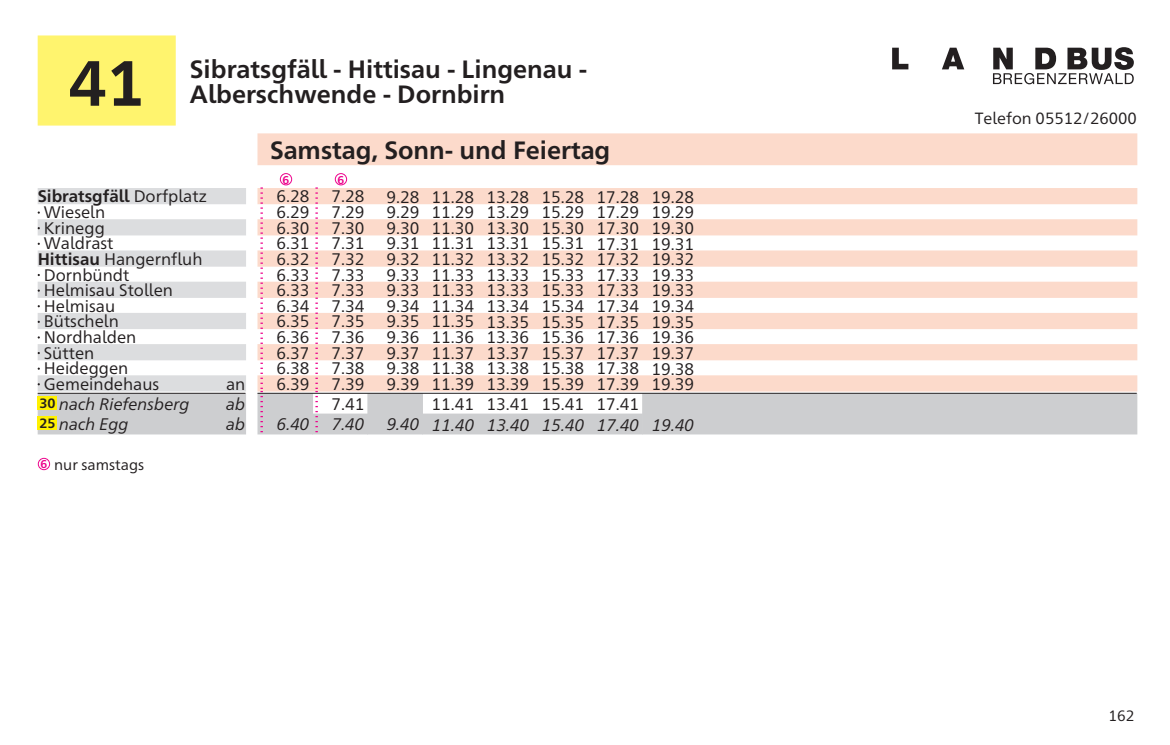
<style>
.page{position:relative;width:1170px;height:745px;background:#fff}
.page>*{position:absolute;margin:0;border:0;box-sizing:border-box;transform-origin:0 0}
.t1{font:700 63.75px "Neue Frutiger VVV";color:#231f20}
.t2{font:700 25px/25px "Neue Frutiger VVV";color:#231f20}
.t3{font:16.75px/15.5px "Neue Frutiger VVV";color:#231f20;text-align:justify}
.t4{font:italic 16.75px "Neue Frutiger VVV";color:#231f20}
.t5{font:700 16.75px "Neue Frutiger VVV";color:#231f20}
.t6{font:16.25px "Neue Frutiger VVV";color:#231f20}
.t7{font:15px "Neue Frutiger VVV";color:#231f20}
.t8{font:15px "Neue Frutiger 1450 for VV";color:#231f20}
.t9{font:700 11.25px "Neue Frutiger VVV";color:#ed028c}
.s1{font-weight:400}
.s2{font-weight:700}
.s3{font-weight:700;font-style:normal;font-size:13.5px}
.s4{font-weight:700;font-size:11.25px;color:#ed028c}
</style>
<div class="page">
<div style="left:257px;top:133px;width:880px;height:32px;background:#fcdacb"></div>
<div style="left:38px;top:188px;width:208px;height:16px;background:#dcdddf"></div>
<div style="left:38px;top:35px;width:138px;height:90px;background:#fff46e"></div>
<svg style="left:892px;top:48px;width:16px;height:21px"></svg>
<svg style="left:942px;top:48px;width:22px;height:21px"></svg>
<svg style="left:993px;top:47px;width:140px;height:37px"></svg>
<div style="left:38px;top:219px;width:208px;height:16px;background:#dcdddf"></div>
<svg style="left:38px;top:242px;width:208px;height:24px"></svg>
<svg style="left:38px;top:274px;width:208px;height:24px"></svg>
<div style="left:38px;top:313px;width:208px;height:16px;background:#dcdddf"></div>
<div style="left:38px;top:344px;width:208px;height:16px;background:#dcdddf"></div>
<svg style="left:38px;top:375px;width:208px;height:59px;background:#cfd0d2"></svg>
<div style="left:38px;top:396px;width:19px;height:14px;background:#fff101"></div>
<div style="left:38px;top:416px;width:19px;height:14px;background:#fff101"></div>
<div style="left:280px;top:173px;width:12px;height:12px;border:1px solid #ed028c;border-radius:50%"></div>
<div style="left:335px;top:173px;width:12px;height:12px;border:1px solid #ed028c;border-radius:50%"></div>
<svg style="left:257px;top:187px;width:880px;height:247px"></svg>
<div style="left:38px;top:457px;width:12px;height:12px;border:1px solid #ed028c;border-radius:50%"></div>
<h1 class="t1" style="left:69px;top:57px;width:77px">41</h1>
<h2 class="t2" style="left:190px;top:59px;width:398px">Sibratsgfäll - Hittisau - Lingenau -<br>Alberschwende - Dornbirn</h2>
<p class="t5" style="left:38px;top:189px;width:171px">Sibratsgfäll <span class="s1">Dorfplatz</span></p>
<p class="t3" style="left:44px;top:206px;width:63px">Wieseln</p>
<p class="t3" style="left:44px;top:221px;width:63px">Krinegg</p>
<p class="t3" style="left:44px;top:237px;width:71px">Waldrast</p>
<p class="t3" style="left:38px;top:252px;width:166px"><span class="s2">Hittisau</span> Hangernfluh</p>
<p class="t3" style="left:44px;top:268px;width:87px">Dornbündt</p>
<p class="t3" style="left:44px;top:284px;width:131px">Helmisau Stollen</p>
<p class="t3" style="left:44px;top:299px;width:73px">Helmisau</p>
<p class="t3" style="left:44px;top:315px;width:77px">Bütscheln</p>
<p class="t3" style="left:44px;top:330px;width:94px">Nordhalden</p>
<p class="t3" style="left:44px;top:346px;width:52px">Sütten</p>
<p class="t3" style="left:44px;top:361px;width:86px">Heideggen</p>
<p class="t3" style="left:44px;top:377px;width:117px">Gemeindehaus</p>
<p class="t3" style="left:226px;top:377px;width:21px">an</p>
<p class="t4" style="left:39px;top:397px;width:152px"><span class="s3">30</span> nach Riefensberg</p>
<p class="t4" style="left:226px;top:397px;width:21px">ab</p>
<p class="t4" style="left:39px;top:417px;width:91px"><span class="s3">25</span> nach Egg</p>
<p class="t4" style="left:226px;top:417px;width:21px">ab</p>
<p class="t7" style="left:41px;top:458px;width:105px"><span class="s4">6</span> nur samstags</p>
<h2 class="t2" style="left:270px;top:139px;width:342px">Samstag, Sonn- und Feiertag</h2>
<p class="t9" style="left:282px;top:175px;width:8px">6</p>
<p class="t3" style="left:276px;top:190px;width:34px">6.28<br>6.29<br>6.30<br>6.31<br>6.32<br>6.33<br>6.33<br>6.34<br>6.35<br>6.36<br>6.37<br>6.38<br>6.39</p>
<p class="t4" style="left:277px;top:417px;width:34px">6.40</p>
<p class="t9" style="left:337px;top:175px;width:8px">6</p>
<p class="t3" style="left:331px;top:190px;width:34px">7.28<br>7.29<br>7.30<br>7.31<br>7.32<br>7.33<br>7.33<br>7.34<br>7.35<br>7.36<br>7.37<br>7.38<br>7.39</p>
<p class="t3" style="left:331px;top:397px;width:34px">7.41</p>
<p class="t4" style="left:332px;top:417px;width:34px">7.40</p>
<p class="t3" style="left:386px;top:190px;width:34px">9.28<br>9.29<br>9.30<br>9.31<br>9.32<br>9.33<br>9.33<br>9.34<br>9.35<br>9.36<br>9.37<br>9.38<br>9.39</p>
<p class="t4" style="left:387px;top:417px;width:34px">9.40</p>
<p class="t3" style="left:431px;top:190px;width:44px">11.28<br>11.29<br>11.30<br>11.31<br>11.32<br>11.33<br>11.33<br>11.34<br>11.35<br>11.36<br>11.37<br>11.38<br>11.39</p>
<p class="t3" style="left:431px;top:397px;width:44px">11.41</p>
<p class="t4" style="left:432px;top:417px;width:44px">11.40</p>
<p class="t3" style="left:486px;top:190px;width:44px">13.28<br>13.29<br>13.30<br>13.31<br>13.32<br>13.33<br>13.33<br>13.34<br>13.35<br>13.36<br>13.37<br>13.38<br>13.39</p>
<p class="t3" style="left:486px;top:398px;width:44px">13.41</p>
<p class="t4" style="left:487px;top:417px;width:44px">13.40</p>
<p class="t3" style="left:541px;top:190px;width:44px">15.28<br>15.29<br>15.30<br>15.31<br>15.32<br>15.33<br>15.33<br>15.34<br>15.35<br>15.36<br>15.37<br>15.38<br>15.39</p>
<p class="t3" style="left:541px;top:398px;width:44px">15.41</p>
<p class="t4" style="left:542px;top:417px;width:44px">15.40</p>
<p class="t3" style="left:596px;top:190px;width:44px">17.28<br>17.29<br>17.30<br>17.31<br>17.32<br>17.33<br>17.33<br>17.34<br>17.35<br>17.36<br>17.37<br>17.38<br>17.39</p>
<p class="t3" style="left:596px;top:398px;width:44px">17.41</p>
<p class="t4" style="left:597px;top:417px;width:44px">17.40</p>
<p class="t3" style="left:651px;top:190px;width:44px">19.28<br>19.29<br>19.30<br>19.31<br>19.32<br>19.33<br>19.33<br>19.34<br>19.35<br>19.36<br>19.37<br>19.38<br>19.39</p>
<p class="t4" style="left:652px;top:417px;width:44px">19.40</p>
<p class="t6" style="left:974px;top:111px;width:163px">Telefon 05512/26000</p>
<p class="t8" style="left:1108px;top:704px;width:27px">162</p>
</div>
